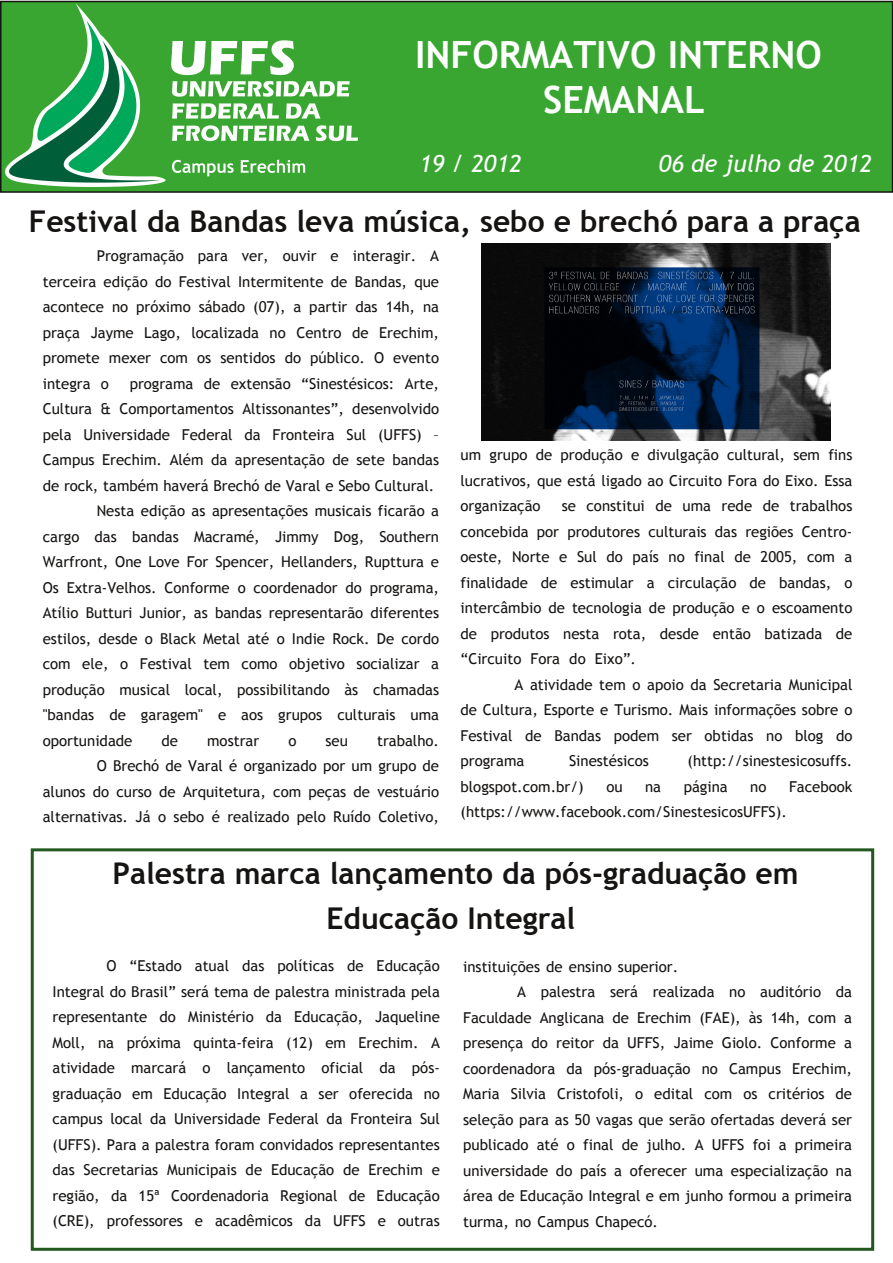
<style>
.page{position:relative;width:893px;height:1263px;background:#fff}
.page>*{position:absolute;margin:0;border:0;box-sizing:border-box;transform-origin:0 0}
.t1{font:700 37.5px/45px "Trebuchet MS";color:#fff;text-align:center}
.t2{font:700 30px/45px "Trebuchet MS";color:#161413;text-align:center}
.t3{font:italic 24px "Trebuchet MS";color:#fff}
.t4{font:italic 700 24px "Trebuchet";color:#fff}
.t5{font:15px/25.5px "Trebuchet MS";color:#161413;text-align:justify}
</style>
<div class="page">
<img style="left:482px;top:244px;width:349px;height:196px">
<div style="left:1px;top:2px;width:891px;height:190px;background:#38a630"></div>
<div style="left:0;top:1px;width:893px;height:192px;border:2px solid #161413"></div>
<img style="left:6px;top:4px;width:352px;height:182px">
<div style="left:31px;top:848px;width:843px;height:403px;border:3px solid #235820"></div>
<h1 class="t1" style="left:415px;top:33px;width:408px">INFORMATIVO INTERNO<br>SEMANAL</h1>
<h3 class="t3" style="left:419px;top:150px;width:104px">19 / 2012</h3>
<h3 class="t3" style="left:659px;top:150px;width:215px">06 de julho de 2012</h3>
<h3 class="t4" style="left:399px;top:152px;width:67px">16/12</h3>
<h3 class="t4" style="left:639px;top:152px;width:233px">15 de junho de 2012</h3>
<h2 class="t2" style="left:29px;top:200px;width:833px">Festival da Bandas leva música, sebo e brechó para a praça</h2>
<p class="t5" style="left:43px;top:243px;width:398px;text-indent:54px">Programação para ver, ouvir e interagir. A terceira edição do Festival Intermitente de Bandas, que acontece no próximo sábado (07), a partir das 14h, na praça Jayme Lago, localizada no Centro de Erechim, promete mexer com os sentidos do público. O evento integra o</p>
<p class="t5" style="left:130px;top:371px;width:311px">programa de extensão “Sinestésicos: Arte,</p>
<p class="t5" style="left:43px;top:396px;width:398px">Cultura &amp; Comportamentos Altissonantes”, desenvolvido</p>
<p class="t5" style="left:43px;top:422px;width:398px">pela Universidade Federal da Fronteira Sul (UFFS) –</p>
<p class="t5" style="left:43px;top:447px;width:398px">Campus Erechim. Além da apresentação de sete bandas</p>
<p class="t5" style="left:43px;top:473px;width:393px">de rock, também haverá Brechó de Varal e Sebo Cultural.</p>
<p class="t5" style="left:97px;top:498px;width:344px">Nesta edição as apresentações musicais ficarão a</p>
<p class="t5" style="left:43px;top:524px;width:398px">cargo das bandas Macramé, Jimmy Dog, Southern</p>
<p class="t5" style="left:43px;top:549px;width:398px">Warfront, One Love For Spencer, Hellanders, Rupttura e</p>
<p class="t5" style="left:43px;top:575px;width:398px">Os Extra‐Velhos. Conforme o coordenador do programa,</p>
<p class="t5" style="left:43px;top:600px;width:398px">Atílio Butturi Junior, as bandas representarão diferentes</p>
<p class="t5" style="left:43px;top:626px;width:398px">estilos, desde o Black Metal até o Indie Rock. De cordo</p>
<p class="t5" style="left:43px;top:651px;width:398px">com ele, o Festival tem como objetivo socializar a</p>
<p class="t5" style="left:43px;top:677px;width:398px">produção musical local, possibilitando às chamadas</p>
<p class="t5" style="left:43px;top:702px;width:398px">"bandas de garagem" e aos grupos culturais uma</p>
<p class="t5" style="left:43px;top:728px;width:91px">oportunidade</p>
<p class="t5" style="left:162px;top:728px;width:18px">de</p>
<p class="t5" style="left:207px;top:728px;width:54px">mostrar</p>
<p class="t5" style="left:288px;top:728px;width:10px">o</p>
<p class="t5" style="left:325px;top:728px;width:24px">seu</p>
<p class="t5" style="left:43px;top:728px;width:398px;text-align:right">trabalho.<br>O Brechó de Varal é organizado por um grupo de<br>alunos do curso de Arquitetura, com peças de vestuário alternativas. Já o sebo é realizado pelo Ruído Coletivo,</p>
<p class="t5" style="left:460px;top:442px;width:393px">um grupo de produção e divulgação cultural, sem fins lucrativos, que está ligado ao Circuito Fora do Eixo. Essa organização</p>
<p class="t5" style="left:460px;top:493px;width:393px;text-indent:101px">se constitui de uma rede de trabalhos concebida por produtores culturais das regiões Centro‐ oeste, Norte e Sul do país no final de 2005, com a finalidade de estimular a circulação de bandas, o intercâmbio de tecnologia de produção e o escoamento de produtos nesta rota, desde então batizada de “Circuito Fora do Eixo”.</p>
<p class="t5" style="left:460px;top:672px;width:393px;text-indent:54px">A atividade tem o apoio da Secretaria Municipal de Cultura, Esporte e Turismo. Mais informações sobre o Festival de Bandas podem ser obtidas no blog do programa</p>
<p class="t5" style="left:569px;top:748px;width:81px">Sinestésicos</p>
<p class="t5" style="left:687px;top:748px;width:166px">(http://sinestesicosuffs.</p>
<p class="t5" style="left:460px;top:774px;width:125px">blogspot.com.br/)</p>
<p class="t5" style="left:606px;top:774px;width:18px">ou</p>
<p class="t5" style="left:645px;top:774px;width:18px">na</p>
<p class="t5" style="left:684px;top:774px;width:46px">página</p>
<p class="t5" style="left:750px;top:774px;width:18px">no</p>
<p class="t5" style="left:789px;top:774px;width:65px">Facebook</p>
<p class="t5" style="left:460px;top:799px;width:328px">(https://www.facebook.com/SinestesicosUFFS).</p>
<h2 class="t2" style="left:112px;top:851px;width:687px">Palestra marca lançamento da pós‐graduação em<br>Educação Integral</h2>
<p class="t5" style="left:52px;top:953px;width:389px;text-indent:54px">O “Estado atual das políticas de Educação Integral do Brasil” será tema de palestra ministrada pela representante do Ministério da Educação, Jaqueline Moll, na próxima quinta‐feira (12) em Erechim. A atividade marcará o lançamento oficial da pós‐ graduação em Educação Integral a ser oferecida no campus local da Universidade Federal da Fronteira Sul (UFFS). Para a palestra foram convidados representantes das Secretarias Municipais de Educação de Erechim e região, da 15ª Coordenadoria Regional de Educação (CRE), professores e acadêmicos da UFFS e outras</p>
<p class="t5" style="left:463px;top:954px;width:217px">instituições de ensino superior.</p>
<p class="t5" style="left:517px;top:979px;width:336px">A palestra será realizada no auditório da</p>
<p class="t5" style="left:463px;top:1005px;width:390px">Faculdade Anglicana de Erechim (FAE), às 14h, com a</p>
<p class="t5" style="left:463px;top:1030px;width:390px">presença do reitor da UFFS, Jaime Giolo. Conforme a</p>
<p class="t5" style="left:463px;top:1056px;width:390px">coordenadora da pós‐graduação no Campus Erechim,</p>
<p class="t5" style="left:463px;top:1081px;width:390px">Maria Silvia Cristofoli, o edital com os critérios de</p>
<p class="t5" style="left:463px;top:1107px;width:390px">seleção para as 50 vagas que serão ofertadas deverá ser</p>
<p class="t5" style="left:463px;top:1132px;width:390px">publicado até o final de julho. A UFFS foi a primeira</p>
<p class="t5" style="left:463px;top:1158px;width:390px">universidade do país a oferecer uma especialização na</p>
<p class="t5" style="left:463px;top:1183px;width:390px">área de Educação Integral e em junho formou a primeira</p>
<p class="t5" style="left:463px;top:1209px;width:196px">turma, no Campus Chapecó.</p>
</div>
